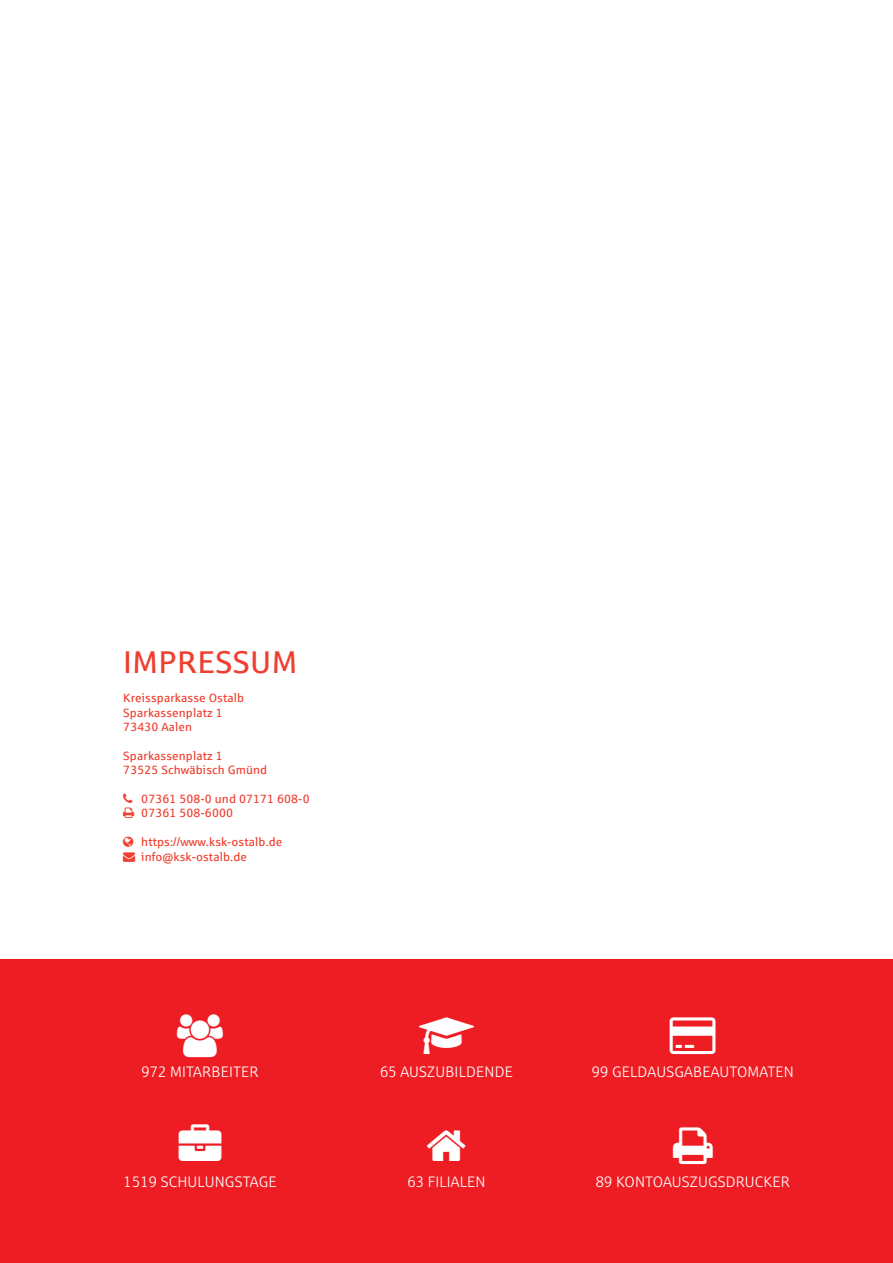
<style>
.page{position:relative;width:893px;height:1263px;background:#fff}
.page>*{position:absolute;margin:0;border:0;box-sizing:border-box;transform-origin:0 0}
.t1{font:31.5px "Sparkasse Rg";letter-spacing:.01em;color:#ef3e2e}
.t2{font:15px "Sparkasse Lt";letter-spacing:.01em;color:#fff}
.t3{font:12px/14.4px "Sparkasse Rg";letter-spacing:.01em;color:#ef3e2e}
</style>
<div class="page">
<div style="left:0;top:960px;width:893px;height:303px;background:#ee1d23"></div>
<h1 class="t1" style="left:123px;top:643px;width:175px">IMPRESSUM</h1>
<p class="t3" style="left:123px;top:690px;width:122px">Kreissparkasse Ostalb<br>Sparkassenplatz 1<br>73430 Aalen</p>
<p class="t3" style="left:123px;top:748px;width:145px">Sparkassenplatz 1<br>73525 Schwäbisch Gmünd</p>
<p class="t3" style="left:141px;top:791px;width:170px">07361 508-0 und 07171 608-0<br>07361 508-6000</p>
<p class="t3" style="left:141px;top:834px;width:143px">https://www.ksk-ostalb.de</p>
<p class="t3" style="left:123px;top:849px;width:125px">→ info@ksk-ostalb.de</p>
<p class="t2" style="left:141px;top:1063px;width:119px">972 MITARBEITER</p>
<p class="t2" style="left:380px;top:1063px;width:134px">65 AUSZUBILDENDE</p>
<p class="t2" style="left:592px;top:1063px;width:204px">99 GELDAUSGABEAUTOMATEN</p>
<p class="t2" style="left:124px;top:1172px;width:154px">1519 SCHULUNGSTAGE</p>
<p class="t2" style="left:407px;top:1172px;width:80px">63 FILIALEN</p>
<p class="t2" style="left:596px;top:1172px;width:196px">89 KONTOAUSZUGSDRUCKER</p>
</div>
